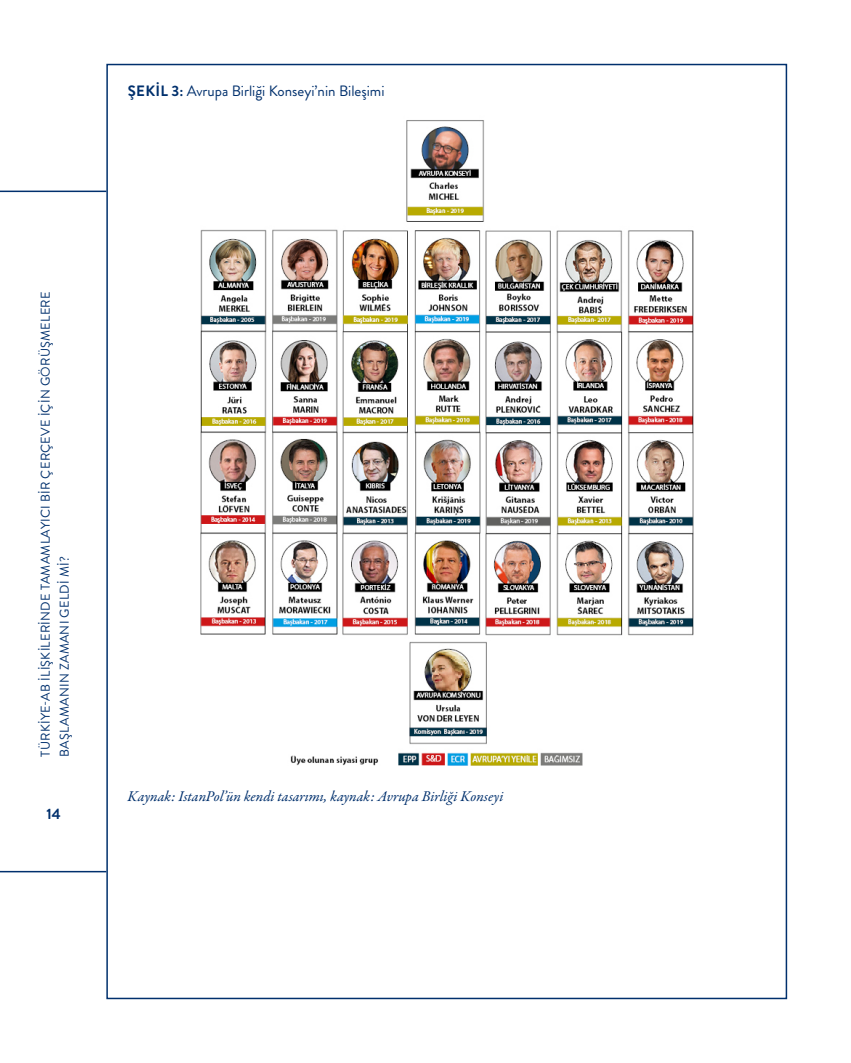
<style>
.page{position:relative;width:851px;height:1063px;background:#fff}
.page>*{position:absolute;margin:0;border:0;box-sizing:border-box;transform-origin:0 0}
.t1{font:italic 15px "Garamond Premr Pro";color:#00306d}
.t2{font:15px "Brandon Grotesque";color:#00306d}
.t3{font:700 15px "Brandon Grotesque";color:#00306d}
.t4{font:12.75px/19.2px "Brandon Grotesque";letter-spacing:.02em;color:#00306d}
.s1{font-weight:700}
</style>
<div class="page">
<hr style="left:0;top:191px;width:106px;height:1px;background:#00306d">
<hr style="left:0;top:871px;width:106px;height:1px;background:#00306d">
<img style="left:200px;top:120px;width:494px;height:646px">
<p class="t2" style="left:128px;top:80px;width:258px"><span class="s1">ŞEKI L 3:</span> Avrupa Birliği Konseyi’nin Bileşimi</p>
<p class="t4" style="left:36px;top:757px;width:467px;rotate:-90deg">TÜRKIYE-AB ILIŞKILERINDE TAMAMLAYICI BIR ÇERÇEVE IÇIN GÖRÜŞMELERE<br>BAŞLAMANIN ZAMANI GELDI MI?</p>
<p class="t3" style="left:46px;top:804px;width:16px">14</p>
<p class="t1" style="left:128px;top:787px;width:377px">Kaynak: IstanPol’ün kendi tasarımı, kaynak: Avrupa Birliği Konseyi</p>
</div>
